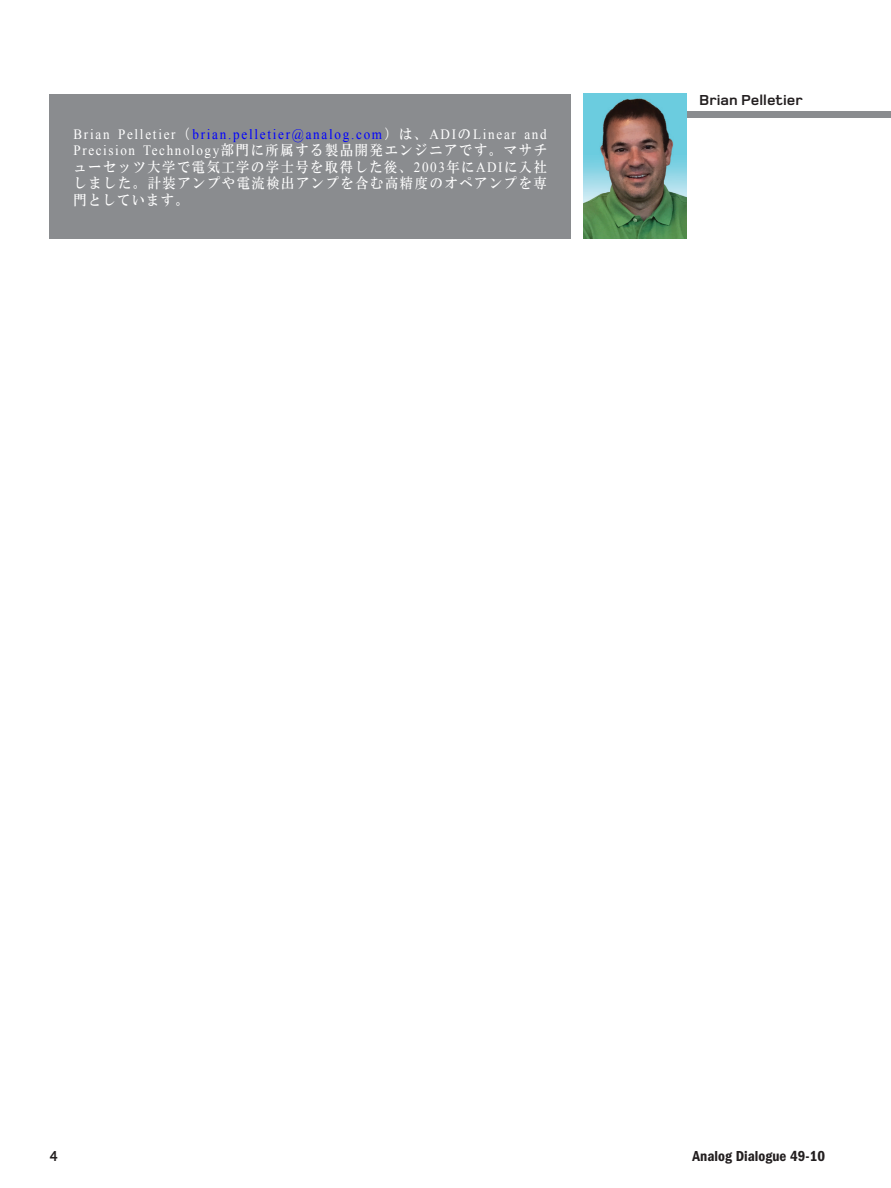
<style>
.page{position:relative;width:891px;height:1188px;background:#fff}
.page>*{position:absolute;margin:0;border:0;box-sizing:border-box;transform-origin:0 0}
.t1{font:15px "ITC Franklin Gothic Std Dm Cd";color:#231f20}
.Heading_One{font:700 15px "Foundry Monoline";color:#231f20;scale:1.05 1}
.Heading_One-2{font:700 15px "Foundry Monoline";color:#231f20}
.Bio{font:14.25px/16.5px "HG Mincho B";letter-spacing:.13em;color:#fff;text-align:justify;scale:.92 1}
.s1{font-family:"Times New Roman"}
.s2{font-family:"Times New Roman";color:#00f}
</style>
<div class="page">
<div style="left:50px;top:94px;width:521px;height:145px;background:#8a8c8f"></div>
<div style="left:654px;top:112px;width:237px;height:6px;background:#8a8c8f"></div>
<img style="left:583px;top:94px;width:104px;height:145px">
<p class="Bio" style="left:74px;top:125px;width:516px"><span class="s1">Brian Pelletier</span>（<span class="s2">brian.pelletier@analog.com</span>）は、<span class="s1">ADI</span>の<span class="s1">Linear and Precision Technology</span>部門に所属する製品開発エンジニアです。マサチューセッツ大学で電気工学の学士号を取得した後、<span class="s1">2003</span>年に<span class="s1">ADI</span>に入社しました。計装アンプや電流検出アンプを含む高精度のオペアンプを専門としています。</p>
<p class="Heading_One" style="left:699px;top:92px;width:100px">Brian Pelletier</p>
<p class="Heading_One-2" style="left:50px;top:1148px;width:10px">4</p>
<p class="t1" style="left:693px;top:1147px;width:134px">Analog Dialogue 49-10</p>
</div>
